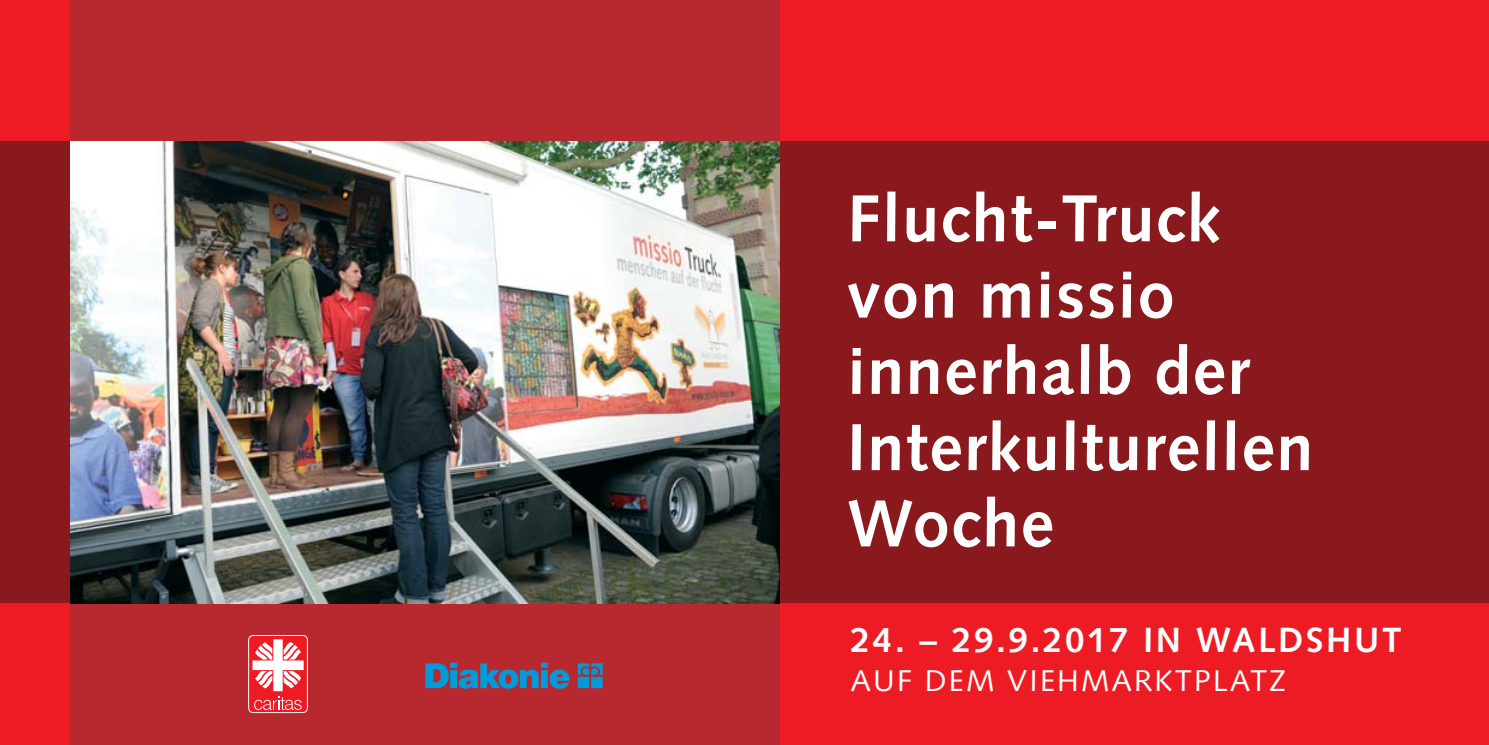
<style>
.page{position:relative;width:1489px;height:745px;background:#fff}
.page>*{position:absolute;margin:0;border:0;box-sizing:border-box;transform-origin:0 0}
.t1{font:700 66.25px/76.2px "Syntax";letter-spacing:.025em;color:#fff}
.t2{font:700 35px "Syntax";letter-spacing:.075em;color:#fff}
.t3{font:30px "Syntax";letter-spacing:.075em;color:#fff}
</style>
<div class="page">
<div style="left:0;top:0;width:1488px;height:744px;background:#ed1c24"></div>
<div style="left:71px;top:0;width:709px;height:744px;background:#b8292f"></div>
<div style="left:0;top:142px;width:1488px;height:460px;background:#89191c"></div>
<svg style="left:248px;top:634px;width:60px;height:78px"></svg>
<div style="left:249px;top:635px;width:58px;height:76px;background:#ed1c24;border-radius:4px"></div>
<svg style="left:252px;top:639px;width:52px;height:70px"></svg>
<svg style="left:425px;top:662px;width:178px;height:27px"></svg>
<img style="left:71px;top:142px;width:709px;height:460px">
<p class="t1" style="left:847px;top:186px;width:467px">Flucht-Truck von missio innerhalb der<br>Interkulturellen<br>Woche</p>
<p class="t2" style="left:850px;top:625px;width:552px">24. – 29.9.2017 IN WALDSHUT</p>
<p class="t3" style="left:850px;top:668px;width:436px">AUF DEM VIEHMARKTPLATZ</p>
</div>
